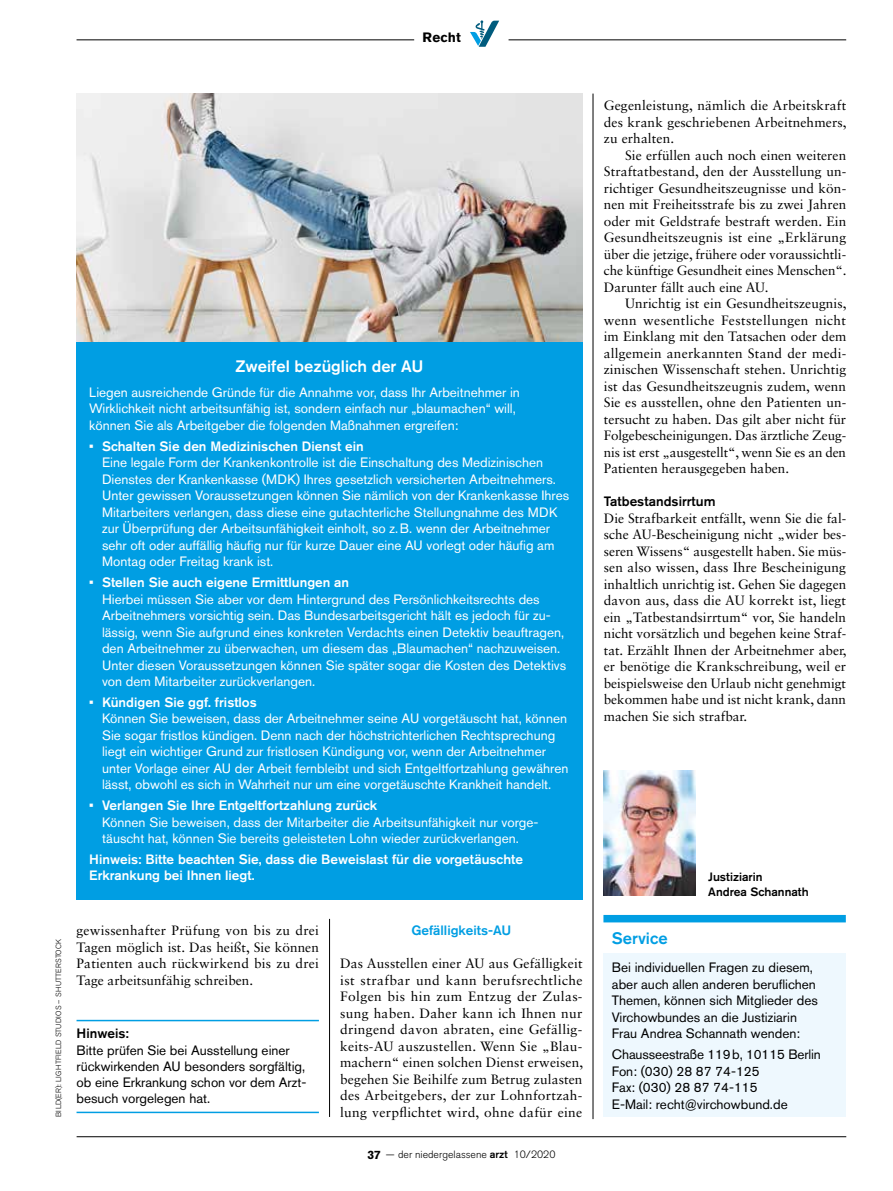
<style>
.page{position:relative;width:893px;height:1191px;background:#fff}
.page>*{position:absolute;margin:0;border:0;box-sizing:border-box;transform-origin:0 0}
.t1{font:500 16.5px "Akzidenz Grotesk BQ";color:#fff}
.t2{font:500 16.5px "Akzidenz Grotesk BQ";color:#009ee3}
.t3{font:13.5px/16.5px "Sabon LT Std";color:#000;text-align:justify}
.t4{font:13.5px/16.5px "Akzidenz Grotesk BQ";color:#fff}
.t5{font:13.5px/16.5px "Akzidenz Grotesk BQ";color:#000}
.t6{font:500 13.5px/16.5px "Akzidenz Grotesk BQ";color:#fff}
.t7{font:500 13.5px "Akzidenz Grotesk BQ";color:#000}
.t8{font:500 13.5px "Akzidenz Grotesk BQ";color:#009ee3}
.t9{font:700 13.5px "Akzidenz Grotesk BQ";letter-spacing:.02em;color:#000}
.t10{font:500 12px/14.4px "Akzidenz Grotesk BQ";color:#000}
.t11{font:300 10.5px "Akzidenz Grotesk BQ";color:#000}
.t12{font:300 7.5px "Akzidenz Grotesk BQ";letter-spacing:.03em;color:#000}
.s1{font-weight:700;font-size:12px}
.s2{font-weight:500}
</style>
<div class="page">
<hr style="left:77px;top:40px;width:769px;height:1px;background:#000">
<div style="left:414px;top:30px;width:95px;height:13px;background:#fff"></div>
<svg style="left:470px;top:20px;width:29px;height:27px"></svg>
<div style="left:77px;top:341px;width:506px;height:558px;background:#009ee3"></div>
<img style="left:603px;top:770px;width:92px;height:125px">
<div style="left:603px;top:953px;width:243px;height:164px;background:#eef8fe"></div>
<div style="left:603px;top:915px;width:243px;height:7px;background:#009ee3"></div>
<hr style="left:593px;top:94px;width:1px;height:1025px;background:#000">
<hr style="left:329px;top:919px;width:1px;height:198px;background:#000">
<hr style="left:77px;top:1019px;width:242px;height:2px;background:#009ee3">
<hr style="left:77px;top:1111px;width:242px;height:2px;background:#009ee3">
<img style="left:77px;top:94px;width:506px;height:247px">
<hr style="left:77px;top:1136px;width:769px;height:1px;background:#000">
<p class="t9" style="left:423px;top:30px;width:40px">Recht</p>
<p class="t1" style="left:235px;top:356px;width:190px">Zweifel bezüglich der AU</p>
<p class="t4" style="left:89px;top:384px;width:432px">Liegen ausreichende Gründe für die Annahme vor, dass Ihr Arbeitnehmer in<br>Wirklichkeit nicht arbeitsunfähig ist, sondern einfach nur „blaumachen“ will, können Sie als Arbeitgeber die folgenden Maßnahmen ergreifen:</p>
<p class="t6" style="left:89px;top:437px;width:276px">• Schalten Sie den Medizinischen Dienst ein</p>
<p class="t4" style="left:102px;top:454px;width:469px">Eine legale Form der Krankenkontrolle ist die Einschaltung des Medizinischen Dienstes der Krankenkasse (MDK) Ihres gesetzlich versicherten Arbeitnehmers.<br>Unter gewissen Voraussetzungen können Sie nämlich von der Krankenkasse Ihres Mitarbeiters verlangen, dass diese eine gutachterliche Stellungnahme des MDK zur Überprüfung der Arbeitsunfähigkeit einholt, so z.B. wenn der Arbeitnehmer sehr oft oder auffällig häufig nur für kurze Dauer eine AU vorlegt oder häufig am Montag oder Freitag krank ist.</p>
<p class="t6" style="left:89px;top:574px;width:261px">• Stellen Sie auch eigene Ermittlungen an</p>
<p class="t4" style="left:102px;top:590px;width:466px">Hierbei müssen Sie aber vor dem Hintergrund des Persönlichkeitsrechts des Arbeitnehmers vorsichtig sein. Das Bundesarbeitsgericht hält es jedoch für zu&shy;lässig, wenn Sie aufgrund eines konkreten Verdachts einen Detektiv beauftragen, den Arbeitnehmer zu überwachen, um diesem das „Blaumachen“ nachzuweisen.<br>Unter diesen Voraussetzungen können Sie später sogar die Kosten des Detektivs von dem Mitarbeiter zurückverlangen.</p>
<p class="t6" style="left:89px;top:693px;width:169px">• Kündigen Sie ggf. fristlos</p>
<p class="t4" style="left:102px;top:710px;width:468px">Können Sie beweisen, dass der Arbeitnehmer seine AU vorgetäuscht hat, können Sie sogar fristlos kündigen. Denn nach der höchstrichterlichen Rechtsprechung liegt ein wichtiger Grund zur fristlosen Kündigung vor, wenn der Arbeitnehmer unter Vorlage einer AU der Arbeit fernbleibt und sich Entgeltfortzahlung gewähren lässt, obwohl es sich in Wahrheit nur um eine vorgetäuschte Krankheit handelt.</p>
<p class="t6" style="left:89px;top:797px;width:289px">• Verlangen Sie Ihre Entgeltfortzahlung zurück</p>
<p class="t4" style="left:102px;top:813px;width:438px">Können Sie beweisen, dass der Mitarbeiter die Arbeitsunfähigkeit nur vorge&shy;täuscht hat, können Sie bereits geleisteten Lohn wieder zurückverlangen.</p>
<p class="t6" style="left:89px;top:850px;width:435px">Hinweis: Bitte beachten Sie, dass die Beweislast für die vorgetäuschte<br>Erkrankung bei Ihnen liegt.</p>
<p class="t12" style="left:54px;top:1117px;width:180px;rotate:-90deg">BILD(ER): LIGHTFIELD STUDIOS – SHUTTERSTOCK</p>
<p class="t3" style="left:77px;top:922px;width:244px">gewissenhafter Prüfung von bis zu drei Tagen möglich ist. Das heißt, Sie können Patienten auch rückwirkend bis zu drei Tage arbeitsunfähig schreiben.</p>
<p class="t7" style="left:77px;top:1025px;width:54px">Hinweis:</p>
<p class="t5" style="left:77px;top:1041px;width:231px">Bitte prüfen Sie bei Ausstellung einer rückwirkenden AU besonders sorgfältig, ob eine Erkrankung schon vor dem Arzt&shy;besuch vorgelegen hat.</p>
<p class="t8" style="left:411px;top:922px;width:102px">Gefälligkeits-AU</p>
<p class="t3" style="left:340px;top:955px;width:244px">Das Ausstellen einer AU aus Gefälligkeit ist strafbar und kann berufsrechtliche Folgen bis hin zum Entzug der Zulas&shy;sung haben. Daher kann ich Ihnen nur dringend davon abraten, eine Gefällig&shy;keits-AU auszustellen. Wenn Sie „Blau&shy;machern“ einen solchen Dienst erweisen, begehen Sie Beihilfe zum Betrug zulasten des Arbeitgebers, der zur Lohnfortzah&shy;lung verpflichtet wird, ohne dafür eine</p>
<p class="t11" style="left:367px;top:1148px;width:190px"><span class="s1">37</span> — der niedergelassene <span class="s2">arzt</span> 10/2020</p>
<p class="t3" style="left:604px;top:97px;width:244px">Gegenleistung, nämlich die Arbeitskraft des krank geschriebenen Arbeitnehmers, zu erhalten.</p>
<p class="t3" style="left:604px;top:146px;width:244px;text-indent:21px">Sie erfüllen auch noch einen weiteren Straftatbestand, den der Ausstellung un&shy;richtiger Gesundheitszeugnisse und kön&shy;nen mit Freiheitsstrafe bis zu zwei Jahren oder mit Geldstrafe bestraft werden. Ein Gesundheitszeugnis ist eine „Erklärung über die jetzige, frühere oder voraussichtli&shy;che künftige Gesundheit eines Menschen“.<br>Darunter fällt auch eine AU.</p>
<p class="t3" style="left:604px;top:295px;width:244px;text-indent:21px">Unrichtig ist ein Gesundheitszeugnis, wenn wesentliche Feststellungen nicht im Einklang mit den Tatsachen oder dem allgemein anerkannten Stand der medi&shy;zinischen Wissenschaft stehen. Unrichtig ist das Gesundheitszeugnis zudem, wenn Sie es ausstellen, ohne den Patienten un&shy;tersucht zu haben. Das gilt aber nicht für Folgebescheinigungen. Das ärztliche Zeug&shy;nis ist erst „ausgestellt“, wenn Sie es an den Patienten herausgegeben haben.</p>
<p class="t7" style="left:604px;top:493px;width:113px">Tatbestandsirrtum</p>
<p class="t3" style="left:604px;top:509px;width:244px">Die Strafbarkeit entfällt, wenn Sie die fal&shy;sche AU-Bescheinigung nicht „wider bes&shy;seren Wissens“ ausgestellt haben. Sie müs&shy;sen also wissen, dass Ihre Bescheinigung inhaltlich unrichtig ist. Gehen Sie dagegen davon aus, dass die AU korrekt ist, liegt ein „Tatbestandsirrtum“ vor, Sie handeln nicht vorsätzlich und begehen keine Straf&shy;tat. Erzählt Ihnen der Arbeitnehmer aber, er benötige die Krankschreibung, weil er beispielsweise den Urlaub nicht genehmigt bekommen habe und ist nicht krank, dann machen Sie sich strafbar.</p>
<p class="t10" style="left:708px;top:869px;width:102px">Justiziarin<br>Andrea Schannath</p>
<p class="t2" style="left:612px;top:928px;width:57px">Service</p>
<p class="t5" style="left:612px;top:959px;width:207px">Bei individuellen Fragen zu diesem, aber auch allen anderen beruflichen Themen, können sich Mitglieder des Virchowbundes an die Justiziarin Frau Andrea Schannath wenden:</p>
<p class="t5" style="left:612px;top:1046px;width:210px">Chausseestraße 119b, 10115 Berlin<br>Fon: (030) 28 87 74-125<br>Fax: (030) 28 87 74-115<br>E-Mail: recht@virchowbund.de</p>
</div>
